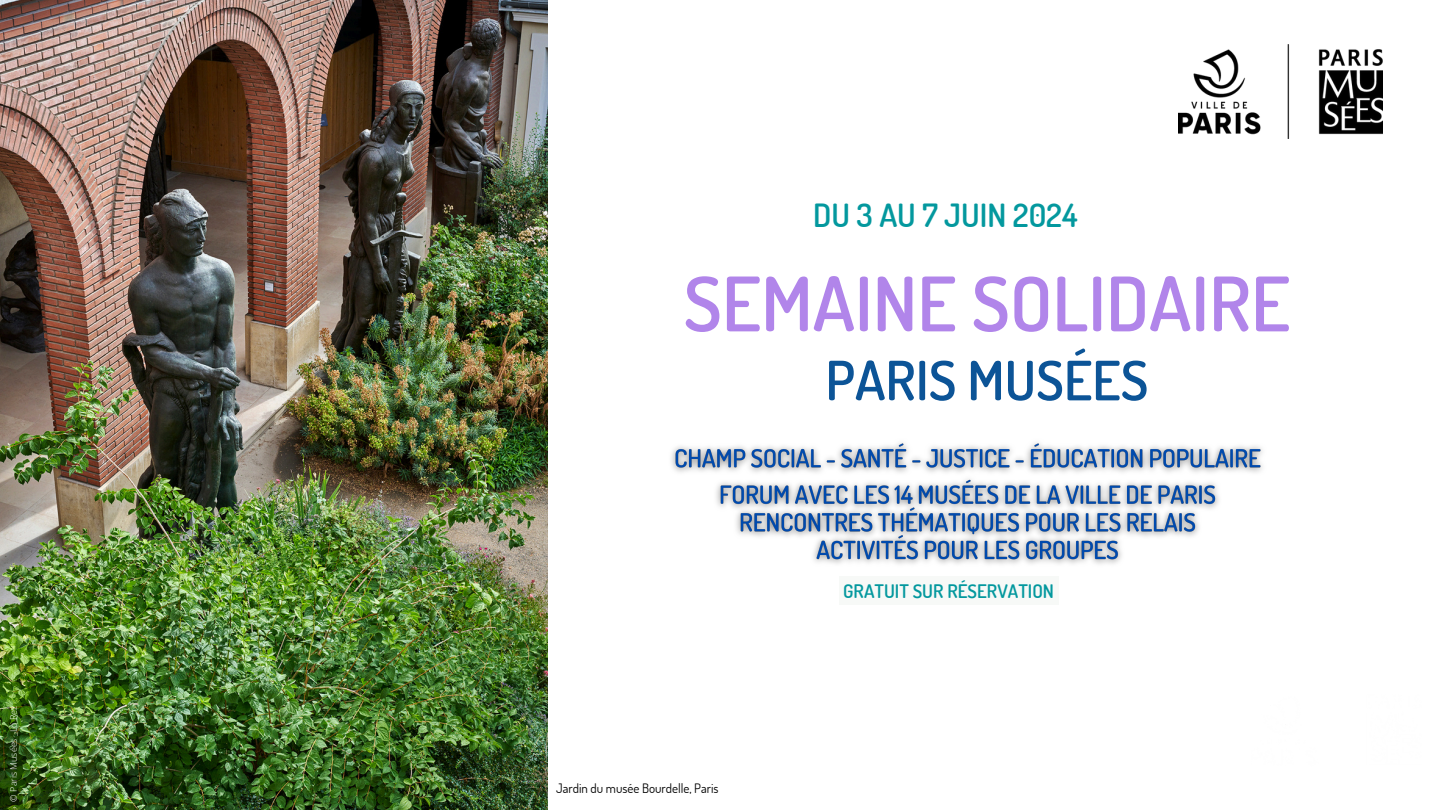
<style>
.page{position:relative;width:1440px;height:810px;background:#fff}
.page>*{position:absolute;margin:0;border:0;box-sizing:border-box;transform-origin:0 0}
.t1{font:600 75.1px "Dosis";color:#b185ea}
.t2{font:600 54.2px "Dosis";color:#0c5497}
.t3{font:600 32px "Dosis";color:#03989e}
.t4{font:600 18.7px "Dosis";color:#03989e}
.t5{font:13px "Dosis";color:#000}
.t6{font:300 9px "Open Sans";color:#fff}
</style>
<div class="page">
<img style="left:1179px;top:45px;width:203px;height:94px">
<img style="left:0;top:0;width:548px;height:810px">
<img style="left:671px;top:443px;width:591px;height:121px">
<div style="left:839px;top:577px;width:220px;height:28px;background:#f7f9f7"></div>
<h4 class="t6" style="left:7px;top:802px;width:97px;rotate:-90deg">© Paris Musées _Lo Rez</h4>
<h5 class="t3" style="left:813px;top:194px;width:266px">DU 3 AU 7 JUIN 2024</h5>
<h2 class="t1" style="left:684px;top:254px;width:608px">SEMAINE SOLIDAIRE</h2>
<h2 class="t2" style="left:825px;top:345px;width:324px">PARIS MUSÉES</h2>
<p class="t5" style="left:556px;top:779px;width:164px">Jardin du musée Bourdelle, Paris</p>
<h1 class="t4" style="left:843px;top:579px;width:212px">GRATUIT SUR RÉSERVATION</h1>
</div>
